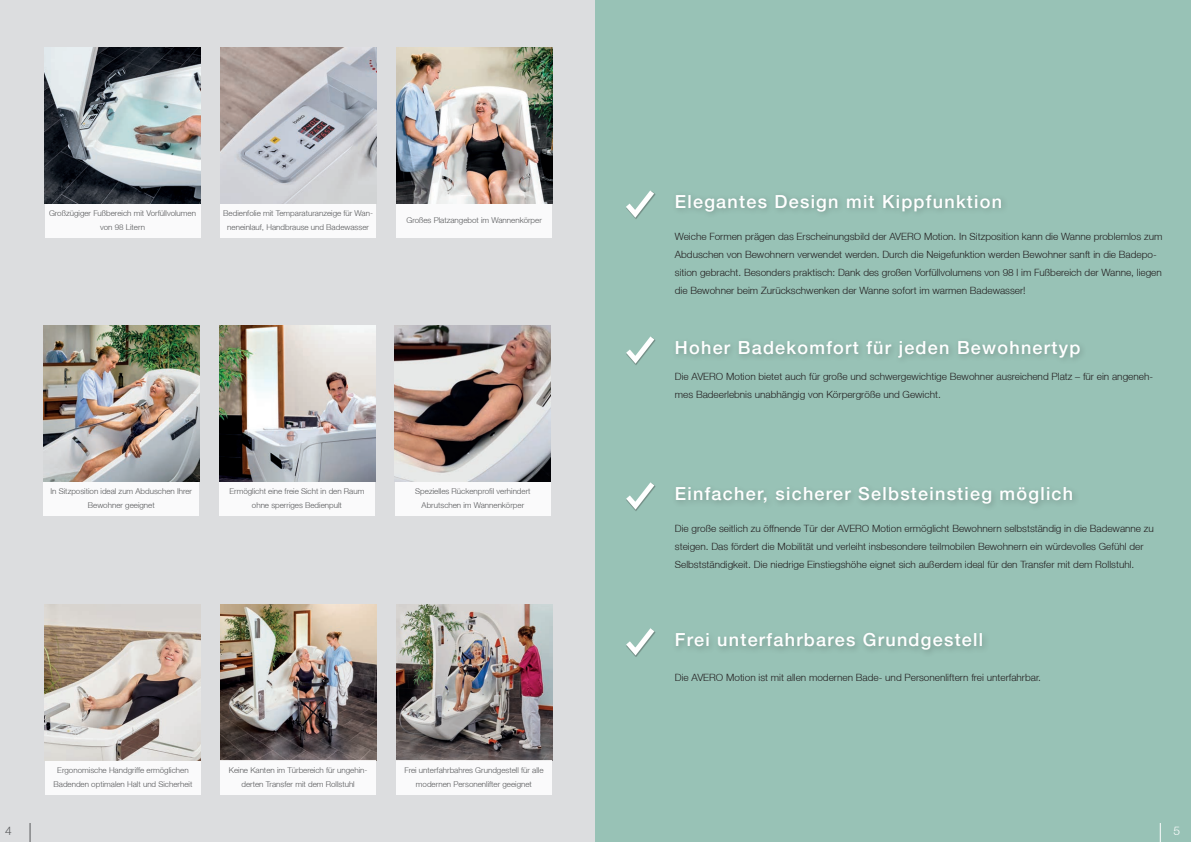
<style>
.page{position:relative;width:1191px;height:842px;background:#fff}
.page>*{position:absolute;margin:0;border:0;box-sizing:border-box;transform-origin:0 0}
.t1{font:500 18px "Helvetica Neue LT";letter-spacing:.07em;color:#fff}
.t2{font:300 12px "Helvetica Neue LT";color:#57585a}
.t3{font:300 12px "Helvetica Neue LT";color:#fff}
.t4{font:300 10px/18px "Helvetica Neue LT";color:#231f20}
.t5{font:300 8px/14px "Helvetica Neue LT";color:#57585a;text-align:center}
</style>
<div class="page">
<div style="left:0;top:0;width:595px;height:842px;background:#dcdddf"></div>
<div style="left:45px;top:203px;width:155px;height:34px;background:#fff"></div>
<div style="left:220px;top:203px;width:156px;height:34px;background:#fff"></div>
<div style="left:396px;top:203px;width:156px;height:34px;background:#fff"></div>
<img style="left:220px;top:604px;width:156px;height:156px">
<img style="left:396px;top:604px;width:156px;height:156px">
<img style="left:45px;top:48px;width:155px;height:155px">
<img style="left:220px;top:48px;width:156px;height:155px">
<img style="left:396px;top:48px;width:156px;height:155px">
<div style="left:43px;top:481px;width:156px;height:34px;background:#fff"></div>
<div style="left:219px;top:481px;width:156px;height:34px;background:#fff"></div>
<div style="left:395px;top:481px;width:156px;height:34px;background:#fff"></div>
<img style="left:43px;top:325px;width:156px;height:156px">
<img style="left:219px;top:325px;width:156px;height:156px">
<img style="left:395px;top:325px;width:156px;height:156px">
<div style="left:396px;top:760px;width:156px;height:34px;background:#fff"></div>
<div style="left:220px;top:760px;width:156px;height:34px;background:#fff"></div>
<div style="left:45px;top:760px;width:156px;height:34px;background:#fff"></div>
<img style="left:45px;top:604px;width:155px;height:156px">
<div style="left:595px;top:0;width:596px;height:842px;background:#98c2b6"></div>
<svg style="left:626px;top:336px;width:30px;height:29px"></svg>
<svg style="left:626px;top:190px;width:30px;height:29px"></svg>
<svg style="left:626px;top:482px;width:30px;height:29px"></svg>
<svg style="left:626px;top:628px;width:30px;height:29px"></svg>
<svg style="left:1159px;top:823px;width:1px;height:19px"></svg>
<svg style="left:30px;top:823px;width:1px;height:19px"></svg>
<p class="t5" style="left:49px;top:206px;width:149px">Großzügiger Fußbereich mit Vorfüllvolumen von 98 Litern</p>
<p class="t5" style="left:223px;top:206px;width:151px">Bedienfolie mit Temparaturanzeige für Wan&shy;neneinlauf, Handbrause und Badewasser</p>
<p class="t5" style="left:406px;top:213px;width:137px">Großes Platzangebot im Wannenkörper</p>
<p class="t5" style="left:50px;top:484px;width:143px">In Sitzposition ideal zum Abduschen Ihrer<br>Bewohner geeignet</p>
<p class="t5" style="left:229px;top:484px;width:136px">Ermöglicht eine freie Sicht in den Raum ohne sperriges Bedienpult</p>
<p class="t5" style="left:415px;top:484px;width:117px">Spezielles Rückenprofil verhindert<br>Abrutschen im Wannenkörper</p>
<p class="t5" style="left:53px;top:763px;width:140px">Ergonomische Handgriffe ermöglichen<br>Badenden optimalen Halt und Sicherheit</p>
<p class="t5" style="left:229px;top:763px;width:140px">Keine Kanten im Türbereich für ungehin&shy;derten Transfer mit dem Rollstuhl</p>
<p class="t5" style="left:404px;top:763px;width:140px">Frei unterfahrbahres Grundgestell für alle modernen Personenlifter geeignet</p>
<h1 class="t1" style="left:675px;top:191px;width:329px">Elegantes Design mit Kippfunktion</h1>
<p class="t4" style="left:675px;top:228px;width:489px">Weiche Formen prägen das Erscheinungsbild der AVERO Motion. In Sitzposition kann die Wanne problemlos zum Abduschen von Bewohnern verwendet werden. Durch die Neigefunktion werden Bewohner sanft in die Badepo&shy;sition gebracht. Besonders praktisch: Dank des großen Vorfüllvolumens von 98 l im Fußbereich der Wanne, liegen die Bewohner beim Zurückschwenken der Wanne sofort im warmen Badewasser!</p>
<h1 class="t1" style="left:675px;top:337px;width:407px">Hoher Badekomfort für jeden Bewohnertyp</h1>
<p class="t4" style="left:675px;top:368px;width:479px">Die AVERO Motion bietet auch für große und schwergewichtige Bewohner ausreichend Platz – für ein angeneh&shy;mes Badeerlebnis unabhängig von Körpergröße und Gewicht.</p>
<h1 class="t1" style="left:675px;top:483px;width:400px">Einfacher, sicherer Selbsteinstieg möglich</h1>
<p class="t4" style="left:675px;top:519px;width:480px">Die große seitlich zu öffnende Tür der AVERO Motion ermöglicht Bewohnern selbstständig in die Badewanne zu steigen. Das fördert die Mobilität und verleiht insbesondere teilmobilen Bewohnern ein würdevolles Gefühl der<br>Selbstständigkeit. Die niedrige Einstiegshöhe eignet sich außerdem ideal für den Transfer mit dem Rollstuhl.</p>
<h1 class="t1" style="left:675px;top:629px;width:310px">Frei unterfahrbares Grundgestell</h1>
<p class="t4" style="left:675px;top:668px;width:368px">Die AVERO Motion ist mit allen modernen Bade- und Personenliftern frei unterfahrbar.</p>
<p class="t2" style="left:5px;top:824px;width:8px">4</p>
<p class="t3" style="left:1173px;top:824px;width:8px">5</p>
</div>
